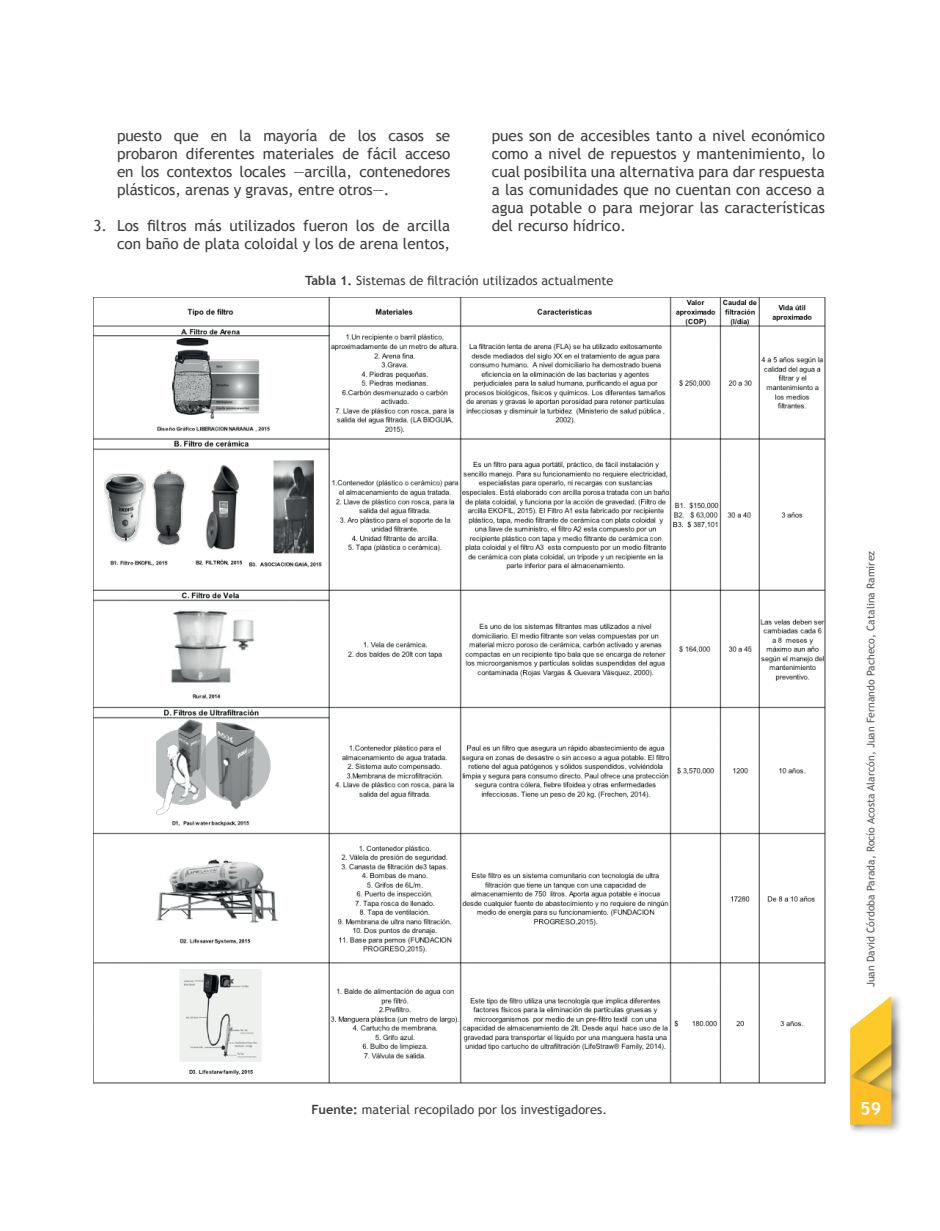
<style>
.page{position:relative;width:940px;height:1231px;background:#fff}
.page>*{position:absolute;margin:0;border:0;box-sizing:border-box;transform-origin:0 0}
.t1{font:700 18px "Trebuchet MS";color:#fff}
.t2{font:15.3px/18px "Trebuchet MS";color:#3e3e3f;text-align:justify}
.Tit_tabla-fig{font:12.75px "Trebuchet MS";color:#3e3e3f}
.Fuente{font:12.75px "Trebuchet MS";color:#3e3e3f}
.t3{font:10.5px "Trebuchet MS";color:#57585a}
.s1{font-weight:700}
</style>
<div class="page">
<img style="left:891px;top:996px;width:10px;height:72px">
<img style="left:850px;top:1068px;width:51px;height:64px">
<svg style="left:850px;top:996px;width:41px;height:128px;background:#f6c948"></svg>
<img style="left:94px;top:298px;width:730px;height:786px">
<p class="t2" style="left:117px;top:127px;width:335px">puesto que en la mayoría de los casos se probaron diferentes materiales de fácil acceso en los contextos locales —arcilla, contenedores plásticos, arenas y gravas, entre otros—.</p>
<p class="t2" style="left:94px;top:217px;width:358px;text-align:right">3. Los filtros más utilizados fueron los de arcilla con baño de plata coloidal y los de arena lentos,</p>
<p class="t2" style="left:491px;top:127px;width:335px">pues son de accesibles tanto a nivel económico como a nivel de repuestos y mantenimiento, lo cual posibilita una alternativa para dar respuesta a las comunidades que no cuentan con acceso a agua potable o para mejorar las características del recurso hídrico.</p>
<p class="Tit_tabla-fig" style="left:305px;top:273px;width:310px"><span class="s1">Tabla 1.</span> Sistemas de filtración utilizados actualmente</p>
<p class="Fuente" style="left:311px;top:1101px;width:297px"><span class="s1">Fuente:</span> material recopilado por los investigadores.</p>
<p class="t3" style="left:864px;top:987px;width:438px;rotate:-90deg">Juan David Córdoba Parada, Rocío Acosta Alarcón, Juan Fernando Pacheco, Catalina Ramírez</p>
<p class="t1" style="left:859px;top:1097px;width:23px">59</p>
</div>
